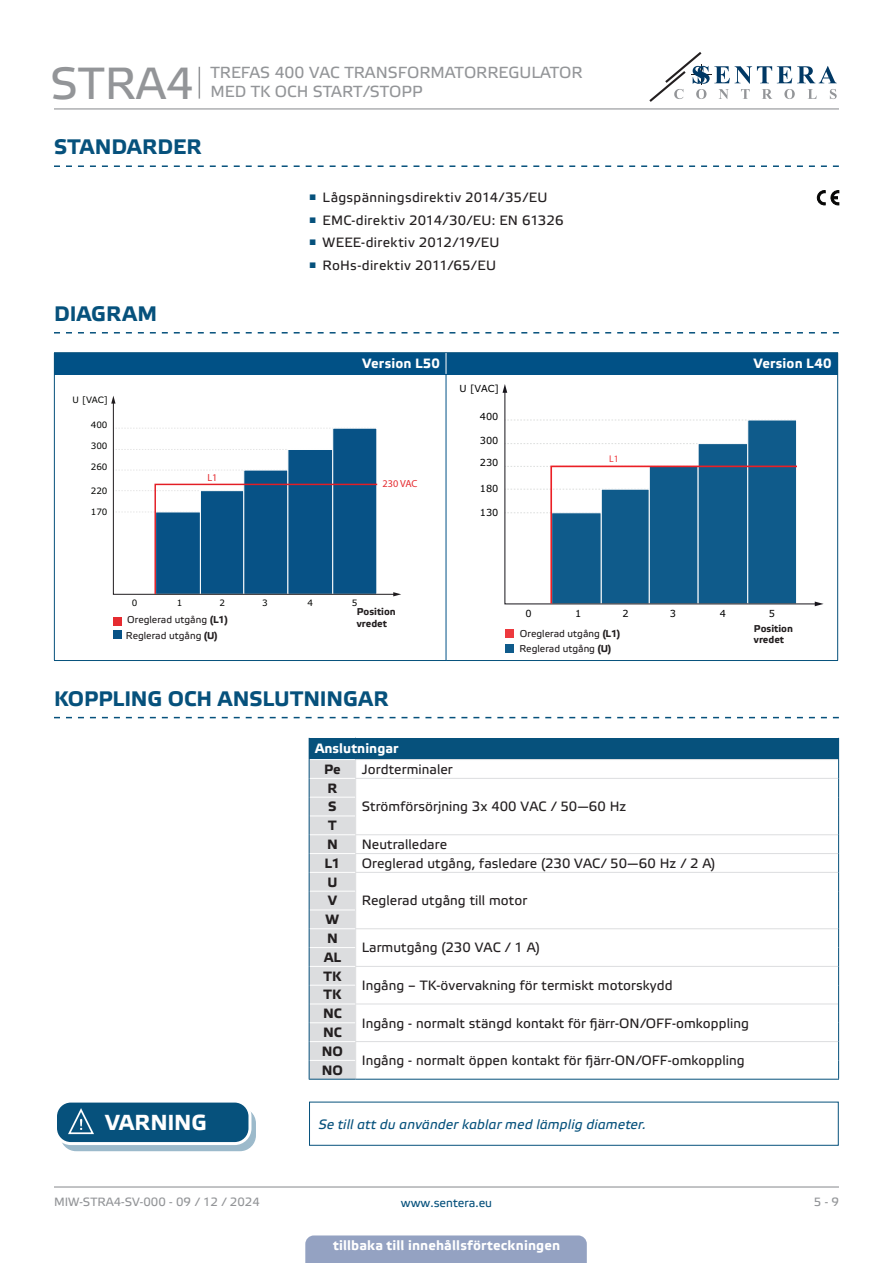
<style>
.page{position:relative;width:893px;height:1263px;background:#fff}
.page>*{position:absolute;margin:0;border:0;box-sizing:border-box;transform-origin:0 0}
.t1{font:45px "Etelka Text Pro";color:#939598}
.t2{font:700 21.75px "Etelka Text Pro";letter-spacing:-.01em;color:#fff}
.t3{font:700 21px "Etelka Text Pro";color:#06517c}
.t4{font:16.05px "Etelka Text Pro";color:#939598}
.Table_content_text{font:13.5px "Etelka Text Pro";letter-spacing:.005em;color:#231f20}
.Table_content_text-2{font:13.5px "Etelka Text Pro";letter-spacing:.025em;color:#231f20}
.Table_content_text-3{font:700 13.5px "Etelka Text Pro";letter-spacing:.01em;color:#fff}
.Attention_text{font:italic 13.5px "Etelka Text Pro";letter-spacing:.015em;color:#06517c}
.Footnote{font:700 13.5px "Etelka Text Pro";color:#231f20}
.Table_main_heading{font:700 13.5px "Etelka Text Pro";letter-spacing:.01em;color:#fff}
.t5{font:12px "Etelka Text Pro";color:#939598}
.t6{font:12px "Etelka Text Pro";color:#06517c}
.t7{font:10.35px "Myriad Pro";color:#e52b30}
.diagram_text{font:9.9px "Etelka Text Pro";color:#231f20}
.t8{font:700 9.9px/11.9px "Etelka Text Pro";color:#231f20}
.t9{font:9.75px "Verdana";color:#000001}
.t10{font:9.75px "Myriad Pro";color:#ed393e}
.t11{font:8.85px "Verdana";color:#040503}
.s1{font-weight:700}
</style>
<div class="page">
<hr style="left:54px;top:108px;width:785px;height:1px;background:#939598">
<hr style="left:54px;top:1186px;width:785px;height:1px;background:#939598">
<svg style="left:649px;top:52px;width:188px;height:50px"></svg>
<div style="left:305px;top:1235px;width:282px;height:28px;background:#94a2c2"></div>
<svg style="left:54px;top:165px;width:785px;height:2px"></svg>
<svg style="left:54px;top:332px;width:785px;height:1px"></svg>
<svg style="left:54px;top:717px;width:785px;height:1px"></svg>
<div style="left:54px;top:353px;width:392px;height:21px;background:#015186"></div>
<div style="left:446px;top:353px;width:392px;height:21px;background:#015186"></div>
<hr style="left:54px;top:352px;width:392px;height:1px;background:#06517c">
<hr style="left:446px;top:352px;width:392px;height:1px;background:#06517c">
<hr style="left:54px;top:374px;width:1px;height:286px;background:#06517c">
<hr style="left:837px;top:374px;width:1px;height:286px;background:#06517c">
<hr style="left:54px;top:660px;width:392px;height:1px;background:#06517c">
<hr style="left:446px;top:660px;width:392px;height:1px;background:#06517c">
<svg style="left:446px;top:353px;width:1px;height:21px"></svg>
<hr style="left:55px;top:374px;width:391px;height:1px;background:#015186">
<hr style="left:446px;top:374px;width:391px;height:1px;background:#015186">
<hr style="left:446px;top:375px;width:1px;height:285px;background:#015186">
<svg style="left:113px;top:404px;width:280px;height:191px"></svg>
<svg style="left:393px;top:592px;width:8px;height:4px"></svg>
<svg style="left:111px;top:396px;width:5px;height:8px"></svg>
<svg style="left:113px;top:483px;width:266px;height:112px"></svg>
<div style="left:113px;top:631px;width:8px;height:8px;background:#075286"></div>
<div style="left:113px;top:617px;width:8px;height:8px;background:#e52b30"></div>
<div style="left:505px;top:644px;width:9px;height:9px;background:#0f5b8b"></div>
<div style="left:505px;top:629px;width:9px;height:9px;background:#ed393e"></div>
<svg style="left:504px;top:392px;width:311px;height:212px"></svg>
<svg style="left:815px;top:601px;width:9px;height:5px"></svg>
<svg style="left:502px;top:384px;width:5px;height:9px"></svg>
<svg style="left:505px;top:465px;width:294px;height:140px"></svg>
<div style="left:309px;top:737px;width:530px;height:22px;background:#06517c"></div>
<svg style="left:356px;top:835px;width:482px;height:244px"></svg>
<hr style="left:355px;top:759px;width:483px;height:1px;background:#dcdddf">
<hr style="left:355px;top:778px;width:483px;height:1px;background:#dcdddf">
<hr style="left:355px;top:834px;width:483px;height:1px;background:#dcdddf">
<hr style="left:355px;top:853px;width:483px;height:1px;background:#dcdddf">
<hr style="left:355px;top:872px;width:483px;height:1px;background:#dcdddf">
<hr style="left:355px;top:928px;width:483px;height:1px;background:#dcdddf">
<hr style="left:355px;top:966px;width:483px;height:1px;background:#dcdddf">
<hr style="left:355px;top:1003px;width:483px;height:1px;background:#dcdddf">
<hr style="left:355px;top:1041px;width:483px;height:1px;background:#dcdddf">
<hr style="left:309px;top:737px;width:47px;height:1px;background:#fff">
<hr style="left:356px;top:737px;width:483px;height:1px;background:#fff">
<svg style="left:838px;top:759px;width:1px;height:320px"></svg>
<hr style="left:356px;top:1079px;width:483px;height:1px;background:#06517c">
<svg style="left:309px;top:759px;width:47px;height:320px;background:#dadcdf"></svg>
<hr style="left:309px;top:1079px;width:47px;height:1px;background:#06517c">
<div style="left:61px;top:1108px;width:194px;height:42px;background:#9cbacb;border-radius:15px"></div>
<div style="left:60px;top:1107px;width:196px;height:44px;border:1px solid #06517c;border-radius:15px"></div>
<div style="left:56px;top:1101px;width:194px;height:42px;background:#06517c;border-radius:15px"></div>
<div style="left:54px;top:1099px;width:197px;height:46px;border:3px solid #fff;border-radius:15px"></div>
<svg style="left:67px;top:1108px;width:39px;height:44px"></svg>
<div style="left:309px;top:1102px;width:530px;height:44px;border:1px solid #06517c"></div>
<svg style="left:817px;top:191px;width:8px;height:14px"></svg>
<svg style="left:831px;top:190px;width:8px;height:15px"></svg>
<hr style="left:199px;top:67px;width:1px;height:32px;background:#939598">
<h1 class="t1" style="left:50px;top:59px;width:145px">STRA4</h1>
<p class="t4" style="left:210px;top:64px;width:374px">TREFAS 400 VAC TRANSFORMATORREGULATOR</p>
<p class="t4" style="left:210px;top:83px;width:214px">MED TK OCH START/STOPP</p>
<p class="t3" style="left:54px;top:135px;width:149px">STANDARDER</p>
<p class="t3" style="left:54px;top:302px;width:105px">DIAGRAM</p>
<p class="t11" style="left:72px;top:394px;width:37px">U [VAC]</p>
<p class="Table_content_text-2" style="left:309px;top:190px;width:240px"><sup>■</sup> Lågspänningsdirektiv 2014/35/EU</p>
<p class="Table_content_text" style="left:309px;top:213px;width:256px"><sup>■</sup> EMC-direktiv 2014/30/EU: EN 61326</p>
<p class="Table_content_text-2" style="left:309px;top:236px;width:192px"><sup>■</sup> WEEE-direktiv 2012/19/EU</p>
<p class="Table_content_text-2" style="left:309px;top:258px;width:188px"><sup>■</sup> RoHs-direktiv 2011/65/EU</p>
<p class="Table_main_heading" style="left:362px;top:356px;width:79px">Version L50</p>
<p class="Table_main_heading" style="left:754px;top:356px;width:80px">Version L40</p>
<p class="t9" style="left:460px;top:382px;width:41px">U [VAC]</p>
<p class="t11" style="left:91px;top:419px;width:18px">400</p>
<p class="t11" style="left:91px;top:440px;width:18px">300</p>
<p class="t11" style="left:91px;top:461px;width:18px">260</p>
<p class="t11" style="left:91px;top:484px;width:18px">220</p>
<p class="t11" style="left:91px;top:506px;width:18px">170</p>
<p class="t7" style="left:207px;top:471px;width:12px">L1</p>
<p class="t7" style="left:383px;top:477px;width:36px">230 VAC</p>
<p class="t9" style="left:480px;top:410px;width:20px">400</p>
<p class="t9" style="left:480px;top:433px;width:20px">300</p>
<p class="t9" style="left:480px;top:456px;width:20px">230</p>
<p class="t9" style="left:480px;top:482px;width:20px">180</p>
<p class="t9" style="left:480px;top:506px;width:20px">130</p>
<p class="t10" style="left:609px;top:453px;width:11px">L1</p>
<p class="t11" style="left:132px;top:597px;width:7px">0</p>
<p class="t11" style="left:177px;top:597px;width:7px">1</p>
<p class="t11" style="left:220px;top:597px;width:7px">2</p>
<p class="t11" style="left:262px;top:597px;width:7px">3</p>
<p class="t11" style="left:307px;top:597px;width:7px">4</p>
<p class="t11" style="left:352px;top:597px;width:7px">5</p>
<p class="t8" style="left:357px;top:606px;width:41px">Position vredet</p>
<p class="t11" style="left:672px;top:602px;width:7px">2</p>
<p class="t9" style="left:525px;top:606px;width:8px">0</p>
<p class="t9" style="left:575px;top:606px;width:8px">1</p>
<p class="t9" style="left:622px;top:606px;width:8px">2</p>
<p class="t9" style="left:670px;top:606px;width:8px">3</p>
<p class="t9" style="left:720px;top:606px;width:8px">4</p>
<p class="t9" style="left:769px;top:606px;width:8px">5</p>
<p class="diagram_text" style="left:127px;top:614px;width:102px">Oreglerad utgång <span class="s1">(L1)</span></p>
<p class="t8" style="left:754px;top:623px;width:41px">Position vredet</p>
<p class="diagram_text" style="left:520px;top:628px;width:102px">Oreglerad utgång <span class="s1">(L1)</span></p>
<p class="diagram_text" style="left:126px;top:630px;width:93px">Reglerad utgång <span class="s1">(U)</span></p>
<p class="diagram_text" style="left:519px;top:643px;width:93px">Reglerad utgång <span class="s1">(U)</span></p>
<p class="t3" style="left:54px;top:687px;width:336px">KOPPLING OCH ANSLUTNINGAR</p>
<p class="Table_content_text-3" style="left:315px;top:741px;width:85px">Anslutningar</p>
<p class="Footnote" style="left:324px;top:762px;width:18px">Pe</p>
<p class="Table_content_text" style="left:362px;top:762px;width:93px">Jordterminaler</p>
<p class="Footnote" style="left:328px;top:780px;width:11px">R</p>
<p class="Footnote" style="left:328px;top:799px;width:10px">S</p>
<p class="Table_content_text" style="left:362px;top:799px;width:266px">Strömförsörjning 3x 400 VAC / 50—60 Hz</p>
<p class="Footnote" style="left:328px;top:818px;width:10px">T</p>
<p class="Footnote" style="left:327px;top:837px;width:12px">N</p>
<p class="Table_content_text" style="left:362px;top:837px;width:87px">Neutralledare</p>
<p class="Footnote" style="left:324px;top:856px;width:17px">L1</p>
<p class="Table_content_text" style="left:362px;top:856px;width:355px">Oreglerad utgång, fasledare (230 VAC/ 50—60 Hz / 2 A)</p>
<p class="Footnote" style="left:327px;top:874px;width:12px">U</p>
<p class="Footnote" style="left:328px;top:893px;width:10px">V</p>
<p class="Table_content_text" style="left:362px;top:893px;width:167px">Reglerad utgång till motor</p>
<p class="Footnote" style="left:326px;top:912px;width:15px">W</p>
<p class="Footnote" style="left:327px;top:931px;width:12px">N</p>
<p class="Table_content_text" style="left:362px;top:940px;width:180px">Larmutgång (230 VAC / 1 A)</p>
<p class="Footnote" style="left:324px;top:950px;width:18px">AL</p>
<p class="Footnote" style="left:324px;top:968px;width:19px">TK</p>
<p class="Table_content_text" style="left:362px;top:978px;width:312px">Ingång – TK-övervakning för termiskt motorskydd</p>
<p class="Footnote" style="left:324px;top:987px;width:19px">TK</p>
<p class="Footnote" style="left:323px;top:1006px;width:20px">NC</p>
<p class="Table_content_text" style="left:362px;top:1016px;width:389px">Ingång - normalt stängd kontakt för fjärr-ON/OFF-omkoppling</p>
<p class="Footnote" style="left:323px;top:1025px;width:20px">NC</p>
<p class="Footnote" style="left:322px;top:1044px;width:23px">NO</p>
<p class="Table_content_text" style="left:362px;top:1053px;width:384px">Ingång - normalt öppen kontakt för fjärr-ON/OFF-omkoppling</p>
<p class="Footnote" style="left:322px;top:1062px;width:23px">NO</p>
<p class="t2" style="left:105px;top:1110px;width:103px">VARNING</p>
<p class="Attention_text" style="left:318px;top:1117px;width:329px">Se till att du använder kablar med lämplig diameter.</p>
<p class="t5" style="left:54px;top:1195px;width:207px">MIW-STRA4-SV-000 - 09 / 12 / 2024</p>
<p class="t6" style="left:401px;top:1196px;width:93px">www.sentera.eu</p>
<p class="t5" style="left:814px;top:1195px;width:27px">5 - 9</p>
<p class="Table_content_text-3" style="left:333px;top:1238px;width:229px">tillbaka till innehållsförteckningen</p>
</div>
